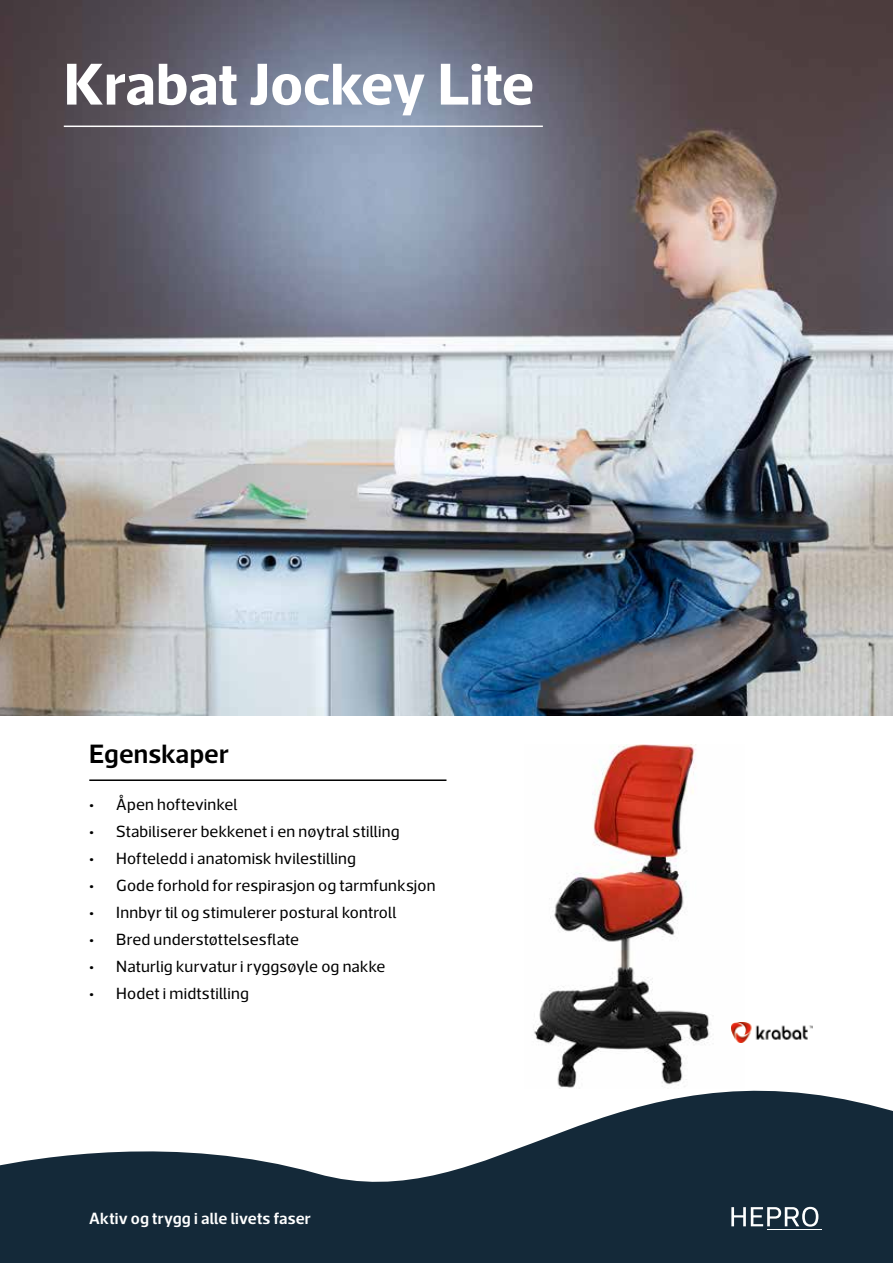
<style>
.page{position:relative;width:893px;height:1263px;background:#fff}
.page>*{position:absolute;margin:0;border:0;box-sizing:border-box;transform-origin:0 0}
.t1{font:700 60px "Acto";letter-spacing:-.005em;color:#fff}
.t2{font:600 27px "Acto";letter-spacing:.005em;color:#000}
.t3{font:16.5px "Acto";letter-spacing:.01em;color:#000}
.t4{font:600 16.5px "Acto";letter-spacing:.01em;color:#fff}
</style>
<div class="page">
<img style="left:0;top:0;width:893px;height:716px">
<hr style="left:64px;top:126px;width:479px;height:1px;background:#fff">
<hr style="left:89px;top:779px;width:357px;height:2px;background:#000">
<img style="left:533px;top:744px;width:211px;height:337px">
<img style="left:731px;top:1023px;width:82px;height:19px">
<svg style="left:0;top:1081px;width:893px;height:182px;fill:#142939"></svg>
<svg style="left:731px;top:1207px;width:87px;height:19px"></svg>
<hr style="left:767px;top:1229px;width:54px;height:1px;background:#fff">
<h1 class="t1" style="left:64px;top:48px;width:472px">Krabat Jockey Lite</h1>
<h2 class="t2" style="left:89px;top:737px;width:141px">Egenskaper</h2>
<p class="t3" style="left:89px;top:795px;width:150px">• Åpen hoftevinkel</p>
<p class="t3" style="left:89px;top:822px;width:312px">• Stabiliserer bekkenet i en nøytral stilling</p>
<p class="t3" style="left:89px;top:849px;width:268px">• Hofteledd i anatomisk hvilestilling</p>
<p class="t3" style="left:89px;top:876px;width:348px">• Gode forhold for respirasjon og tarmfunksjon</p>
<p class="t3" style="left:89px;top:903px;width:309px">• Innbyr til og stimulerer postural kontroll</p>
<p class="t3" style="left:89px;top:930px;width:211px">• Bred understøttelsesflate</p>
<p class="t3" style="left:89px;top:957px;width:298px">• Naturlig kurvatur i ryggsøyle og nakke</p>
<p class="t3" style="left:89px;top:984px;width:161px">• Hodet i midtstilling</p>
<p class="t4" style="left:89px;top:1208px;width:223px">Aktiv og trygg i alle livets faser</p>
</div>
